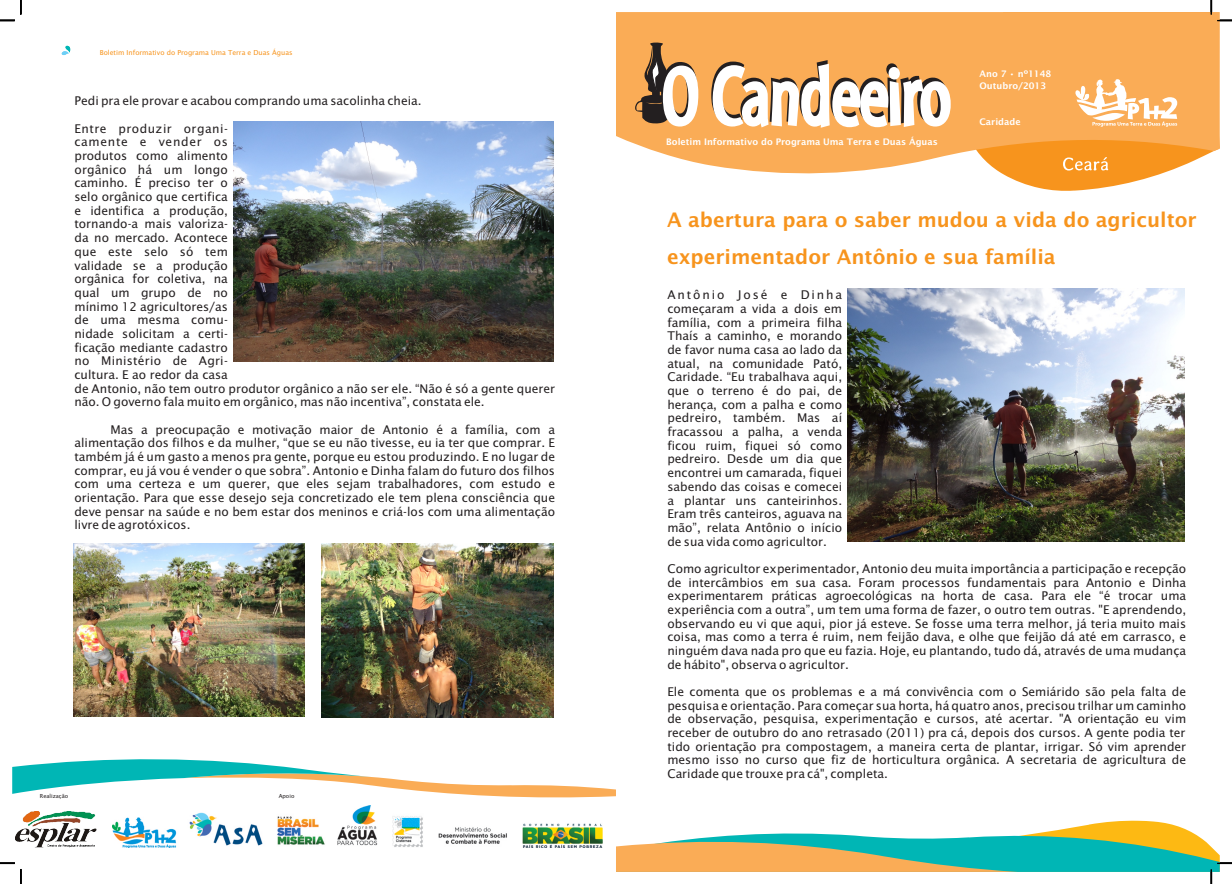
<style>
.page{position:relative;width:1232px;height:884px;background:#fff}
.page>*{position:absolute;margin:0;border:0;box-sizing:border-box;transform-origin:0 0}
.t1{font:600 20px "Lucida Sans";color:#f7941d}
.t2{font:12px/13.7px "Lucida Sans";color:#231f20;text-align:justify}
.t3{font:600 9px/12px "Lucida Sans";color:#fff}
.t4{font:6.8px "Lucida Sans";color:#f7941d}
.t5{font:5.6px "Lucida Sans";color:#231f20}
</style>
<div class="page">
<svg style="left:1010px;top:178px;width:137px;height:13px;fill:#f7941d"></svg>
<svg style="left:62px;top:46px;width:8px;height:9px"></svg>
<svg style="left:12px;top:759px;width:604px;height:39px"></svg>
<svg style="left:616px;top:12px;width:604px;height:166px;fill:#faac56"></svg>
<svg style="left:635px;top:42px;width:316px;height:86px"></svg>
<svg style="left:1072px;top:79px;width:105px;height:48px"></svg>
<img style="left:113px;top:805px;width:490px;height:41px">
<svg style="left:0;top:0;width:22px;height:21px"></svg>
<svg style="left:0;top:862px;width:22px;height:21px"></svg>
<svg style="left:1211px;top:0;width:21px;height:21px"></svg>
<svg style="left:616px;top:820px;width:616px;height:63px"></svg>
<img style="left:16px;top:811px;width:80px;height:37px">
<img style="left:848px;top:289px;width:337px;height:252px">
<img style="left:322px;top:543px;width:231px;height:174px">
<img style="left:73px;top:543px;width:231px;height:173px">
<img style="left:234px;top:121px;width:319px;height:240px">
<p class="t4" style="left:100px;top:49px;width:194px">Boletim Informativo do Programa Uma Terra e Duas Águas</p>
<p class="t2" style="left:74px;top:95px;width:349px">Pedi pra ele provar e acabou comprando uma sacolinha cheia.</p>
<p class="t2" style="left:74px;top:122px;width:482px;text-align:left">Entre produzir organi-<br>camente e vender os<br>produtos como alimento<br>orgânico há um longo<br>caminho. É preciso ter o<br>selo orgânico que certifica<br>e identifica a produção,<br>tornando-a mais valoriza-<br>da no mercado. Acontece<br>que este selo só tem<br>validade se a produção<br>orgânica for coletiva, na<br>qual um grupo de no<br>mínimo 12 agricultores/as<br>de uma mesma comu-<br>nidade solicitam a certi-<br>ficação mediante cadastro<br>no Ministério de Agri-<br>cultura. E ao redor da casa<br>de Antonio, não tem outro produtor orgânico a não ser ele. “Não é só a gente querer não. O governo fala muito em orgânico, mas não incentiva”, constata ele.</p>
<p class="t2" style="left:74px;top:423px;width:482px;text-indent:36px">Mas a preocupação e motivação maior de Antonio é a família, com a alimentação dos filhos e da mulher, “que se eu não tivesse, eu ia ter que comprar. E também já é um gasto a menos pra gente, porque eu estou produzindo. E no lugar de comprar, eu já vou é vender o que sobra”. Antonio e Dinha falam do futuro dos filhos com uma certeza e um querer, que eles sejam trabalhadores, com estudo e orientação. Para que esse desejo seja concretizado ele tem plena consciência que deve pensar na saúde e no bem estar dos meninos e criá-los com uma alimentação livre de agrotóxicos.</p>
<p class="t5" style="left:40px;top:793px;width:30px">Realização</p>
<p class="t5" style="left:279px;top:793px;width:17px">Apoio</p>
<p class="t3" style="left:666px;top:136px;width:273px">Boletim Informativo do Programa Uma Terra e Duas Águas</p>
<p class="t3" style="left:980px;top:69px;width:73px">Ano 7 • nº1148<br>Outubro/2013</p>
<p class="t3" style="left:980px;top:117px;width:43px">Caridade</p>
<h1 class="t1" style="left:667px;top:212px;width:531px">A abertura para o saber mudou a vida do agricultor</h1>
<h1 class="t1" style="left:667px;top:248px;width:390px">experimentador Antônio e sua família</h1>
<p class="t2" style="left:667px;top:289px;width:176px">Antônio José e Dinha começaram a vida a dois em família, com a primeira filha Thaís a caminho, e morando de favor numa casa ao lado da atual, na comunidade Pató, Caridade. “Eu trabalhava aqui, que o terreno é do pai, de herança, com a palha e como pedreiro, também. Mas aí fracassou a palha, a venda ficou ruim, fiquei só como pedreiro. Desde um dia que encontrei um camarada, fiquei sabendo das coisas e comecei a plantar uns canteirinhos.<br>Eram três canteiros, aguava na mão”, relata Antônio o início de sua vida como agricultor.</p>
<p class="t2" style="left:667px;top:562px;width:520px">Como agricultor experimentador, Antonio deu muita importância a participação e recepção de intercâmbios em sua casa. Foram processos fundamentais para Antonio e Dinha experimentarem práticas agroecológicas na horta de casa. Para ele “é trocar uma experiência com a outra”, um tem uma forma de fazer, o outro tem outras. "E aprendendo, observando eu vi que aqui, pior já esteve. Se fosse uma terra melhor, já teria muito mais coisa, mas como a terra é ruim, nem feijão dava, e olhe que feijão dá até em carrasco, e ninguém dava nada pro que eu fazia. Hoje, eu plantando, tudo dá, através de uma mudança de hábito", observa o agricultor.</p>
<p class="t2" style="left:667px;top:685px;width:520px">Ele comenta que os problemas e a má convivência com o Semiárido são pela falta de pesquisa e orientação. Para começar sua horta, há quatro anos, precisou trilhar um caminho de observação, pesquisa, experimentação e cursos, até acertar. "A orientação eu vim receber de outubro do ano retrasado (2011) pra cá, depois dos cursos. A gente podia ter tido orientação pra compostagem, a maneira certa de plantar, irrigar. Só vim aprender mesmo isso no curso que fiz de horticultura orgânica. A secretaria de agricultura de Caridade que trouxe pra cá", completa.</p>
</div>
